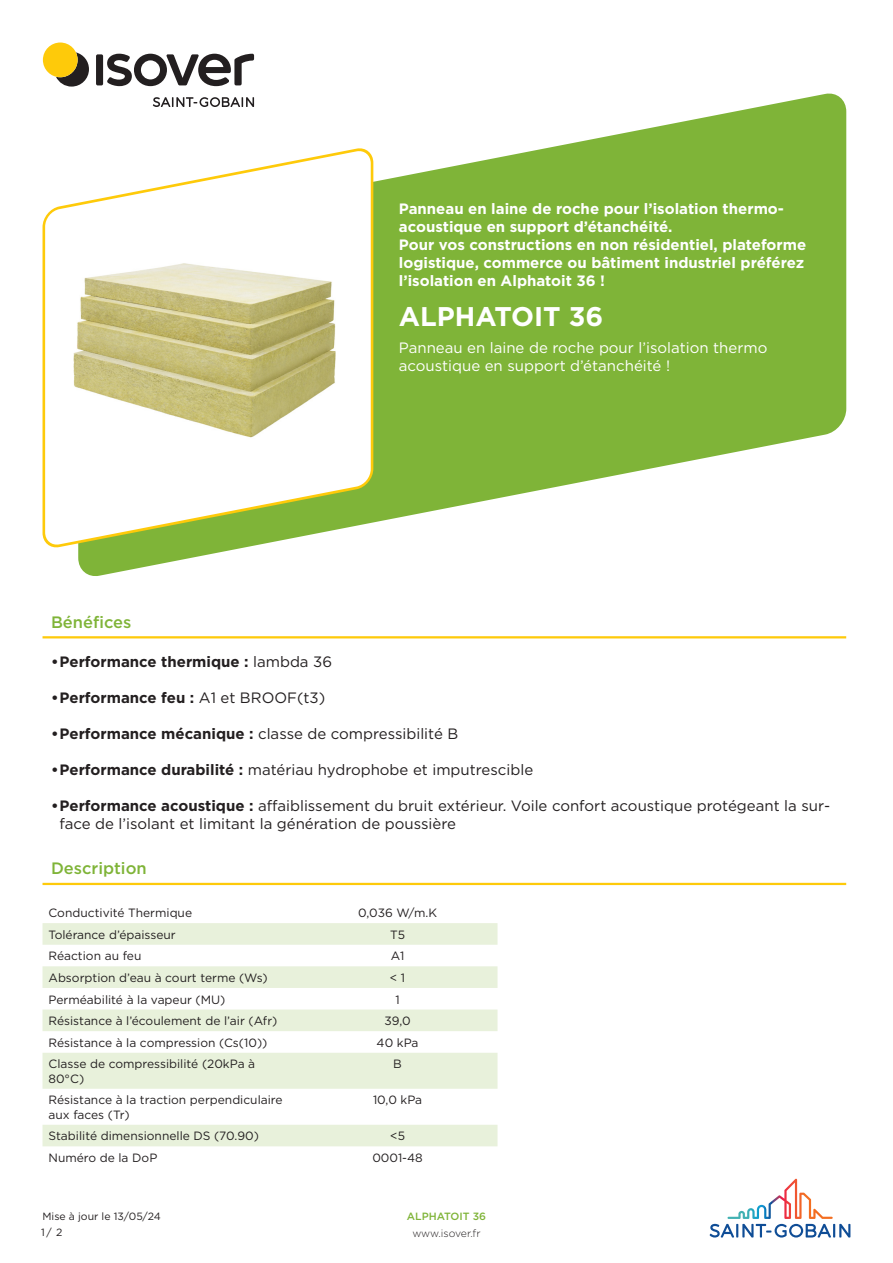
<style>
.page{position:relative;width:893px;height:1263px;background:#fff}
.page>*{position:absolute;margin:0;border:0;box-sizing:border-box;transform-origin:0 0}
.product_name{font:700 27px "Gotham";color:#fff}
.t1{font:500 16.5px "Gotham";color:#7fb438}
.t2{font:15px/18px "Gotham";color:#231f20}
.GFR-Main_earning_tex{font:700 15px/18px "Gotham";color:#fff}
.product_description{font:15px/18px "Gotham";color:#fff}
.t3{font:700 15px "Gotham";color:#231f20}
.column_1{font:12px/14.4px "Gotham";color:#231f20}
.column_2{font:12px "Gotham";color:#231f20}
.t4{font:10.5px/16.6px "Gotham";color:#231f20}
.t5{font:300 10.5px "Gotham";letter-spacing:-.005em;color:#231f20}
.Product_Name_Master{font:500 10.5px "Gotham";color:#7fb438}
.s1{font-weight:400}
.s2{font-weight:700}
</style>
<div class="page">
<svg style="left:710px;top:1179px;width:140px;height:58px"></svg>
<svg style="left:56px;top:52px;width:33px;height:35px"></svg>
<div style="left:96px;top:54px;width:7px;height:31px;background:#231f20;border-radius:2px"></div>
<svg style="left:107px;top:54px;width:147px;height:32px"></svg>
<div style="left:43px;top:43px;width:35px;height:34px;background:#feca0a;border-radius:50%"></div>
<svg style="left:78px;top:93px;width:768px;height:483px;fill:#7fb438"></svg>
<svg style="left:42px;top:144px;width:333px;height:408px"></svg>
<img style="left:58px;top:213px;width:300px;height:270px">
<hr style="left:43px;top:636px;width:803px;height:2px;background:#feca0a">
<hr style="left:43px;top:883px;width:803px;height:2px;background:#feca0a">
<svg style="left:43px;top:923px;width:454px;height:223px;fill:#e8f1db"></svg>
<p class="GFR-Main_earning_tex" style="left:399px;top:199px;width:409px">Panneau en laine de roche pour l’isolation thermo&shy;acoustique en support d’étanchéité.<br>Pour vos constructions en non résidentiel, plateforme logistique, commerce ou bâtiment industriel préférez l’isolation en Alphatoit 36 !</p>
<p class="product_name" style="left:399px;top:299px;width:206px">ALPHATOIT 36</p>
<p class="product_description" style="left:399px;top:338px;width:370px">Panneau en laine de roche pour l’isolation thermo acoustique en support d’étanchéité !</p>
<p class="t1" style="left:51px;top:611px;width:82px">Bénéfices</p>
<p class="t3" style="left:51px;top:652px;width:283px">•Performance thermique : <span class="s1">lambda 36</span></p>
<p class="t3" style="left:51px;top:688px;width:276px">•Performance feu : <span class="s1">A1 et BROOF(t3)</span></p>
<p class="t2" style="left:51px;top:724px;width:409px"><span class="s2">•Performance mécanique :</span> classe de compressibilité B</p>
<p class="t2" style="left:51px;top:760px;width:484px"><span class="s2">•Performance durabilité :</span> matériau hydrophobe et imputrescible</p>
<p class="t2" style="left:60px;top:796px;width:772px;text-indent:-9px"><span class="s2">•Performance acoustique :</span> affaiblissement du bruit extérieur. Voile confort acoustique protégeant la sur&shy;face de l’isolant et limitant la génération de poussière</p>
<p class="t1" style="left:51px;top:858px;width:97px">Description</p>
<p class="column_1" style="left:49px;top:905px;width:145px">Conductivité Thermique</p>
<p class="column_2" style="left:358px;top:905px;width:80px">0,036 W/m.K</p>
<p class="column_1" style="left:49px;top:927px;width:129px">Tolérance d’épaisseur</p>
<p class="column_2" style="left:390px;top:927px;width:17px">T5</p>
<p class="column_1" style="left:49px;top:949px;width:94px">Réaction au feu</p>
<p class="column_2" style="left:391px;top:948px;width:15px">A1</p>
<p class="column_1" style="left:49px;top:970px;width:221px">Absorption d’eau à court terme (Ws)</p>
<p class="column_2" style="left:390px;top:970px;width:17px">&lt; 1</p>
<p class="column_1" style="left:49px;top:992px;width:178px">Perméabilité à la vapeur (MU)</p>
<p class="column_2" style="left:395px;top:991px;width:6px">1</p>
<p class="column_1" style="left:49px;top:1013px;width:230px">Résistance à l’écoulement de l’air (Afr)</p>
<p class="column_2" style="left:384px;top:1013px;width:28px">39,0</p>
<p class="column_1" style="left:49px;top:1035px;width:220px">Résistance à la compression (Cs(10))</p>
<p class="column_2" style="left:377px;top:1035px;width:43px">40 kPa</p>
<p class="column_1" style="left:49px;top:1057px;width:208px">Classe de compressibilité (20kPa à<br>80°C)</p>
<p class="column_2" style="left:393px;top:1056px;width:10px">B</p>
<p class="column_1" style="left:49px;top:1093px;width:236px">Résistance à la traction perpendiculaire aux faces (Tr)</p>
<p class="column_2" style="left:373px;top:1092px;width:51px">10,0 kPa</p>
<p class="column_1" style="left:49px;top:1129px;width:212px">Stabilité dimensionnelle DS (70.90)</p>
<p class="column_2" style="left:390px;top:1128px;width:16px">&lt;5</p>
<p class="column_1" style="left:49px;top:1150px;width:110px">Numéro de la DoP</p>
<p class="column_2" style="left:372px;top:1150px;width:52px">0001-48</p>
<p class="t4" style="left:41px;top:1207px;width:121px">Mise à jour le 13/05/24<br>1/ 2</p>
<p class="Product_Name_Master" style="left:407px;top:1209px;width:81px">ALPHATOIT 36</p>
<p class="t5" style="left:412px;top:1227px;width:70px">www.isover.fr</p>
</div>
